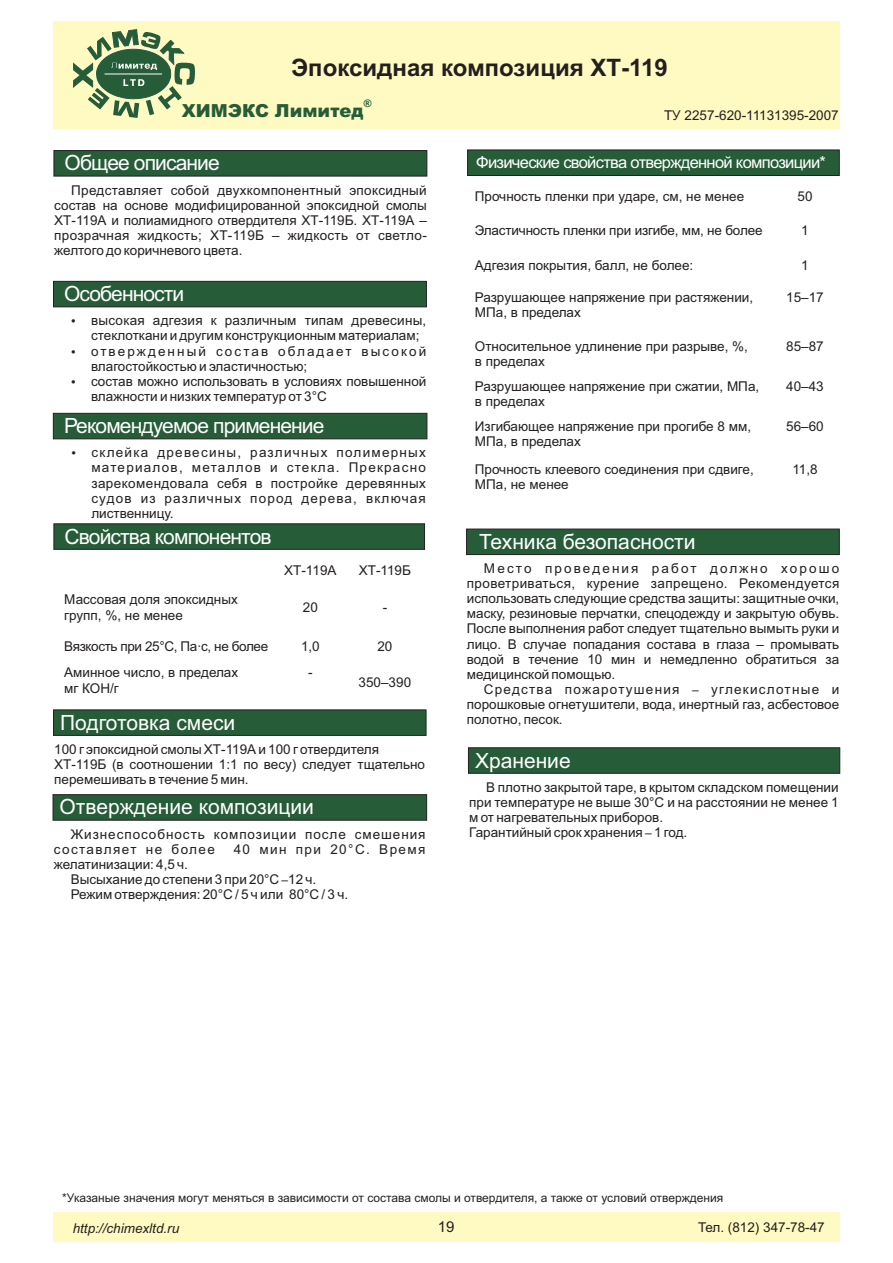
<style>
.page{position:relative;width:893px;height:1263px;background:#fff}
.page>*{position:absolute;margin:0;border:0;box-sizing:border-box;transform-origin:0 0}
.t1{font:700 24px "Arial";color:#231f20}
.t2{font:21px "Arial";letter-spacing:-.03em;color:#fff}
.t3{font:21px "Arial";color:#fff}
.t4{font:900 18px "Arial";color:#275c39}
.t5{font:16.5px "Arial";letter-spacing:-.04em;color:#fff}
.t6{font:15px "Arial";color:#231f20}
.t7{font:13.5px/15.1px "Arial";color:#231f20}
.t8{font:13.5px/15.1px "Arial";letter-spacing:.12em;color:#231f20}
.t9{font:13.5px/15.1px "Arial";letter-spacing:.07em;color:#231f20}
.t10{font:13.5px "Arial";letter-spacing:-.03em;color:#231f20}
.t11{font:italic 13.5px "Arial";color:#231f20}
.t12{font:13.5px "Arial";letter-spacing:.105em;color:#231f20}
.t13{font:12px "Arial";color:#231f20}
.t14{font:900 10.5px "Arial";color:#275c39}
.s1{font-size:12px}
</style>
<div class="page">
<div style="left:53px;top:21px;width:787px;height:108px;background:#fffac1"></div>
<svg style="left:53px;top:150px;width:375px;height:27px;background:#2a5a3a"></svg>
<svg style="left:52px;top:412px;width:376px;height:28px;background:#336143"></svg>
<svg style="left:53px;top:523px;width:372px;height:27px;background:#29593a"></svg>
<svg style="left:52px;top:794px;width:375px;height:27px;background:#295939"></svg>
<svg style="left:53px;top:709px;width:374px;height:27px;background:#295939"></svg>
<svg style="left:468px;top:747px;width:373px;height:27px;background:#295939"></svg>
<svg style="left:53px;top:280px;width:374px;height:28px;background:#326042"></svg>
<svg style="left:467px;top:149px;width:373px;height:27px;background:#2a593a"></svg>
<svg style="left:466px;top:528px;width:374px;height:27px;background:#2b5a3b"></svg>
<div style="left:53px;top:1212px;width:787px;height:30px;background:#fffac1"></div>
<svg style="left:73px;top:28px;width:122px;height:90px"></svg>
<h1 class="t1" style="left:291px;top:59px;width:378px">Эпоксидная композиция ХТ-119</h1>
<p class="t14" style="left:363px;top:99px;width:10px">®</p>
<h3 class="t4" style="left:182px;top:104px;width:183px">ХИМЭКС Лимитед</h3>
<h2 class="t2" style="left:65px;top:155px;width:157px">Общее описание</h2>
<p class="t7" style="left:54px;top:184px;width:374px;text-align:justify;text-indent:17px">Представляет собой двухкомпонентный эпоксидный состав на основе модифицированной эпоксидной смолы ХТ-119А и полиамидного отвердителя ХТ-119Б. ХТ-119А – прозрачная жидкость; ХТ-119Б – жидкость от светло&shy;желтого до коричневого цвета.</p>
<h2 class="t2" style="left:64px;top:286px;width:122px">Особенности</h2>
<p class="t7" style="left:91px;top:314px;width:337px;text-indent:-20px">• высокая адгезия к различным типам древесины, стеклоткани и другим конструкционным материалам;</p>
<p class="t8" style="left:91px;top:344px;width:337px;text-indent:-20px">• отвержденный состав обладает высокой влагостойкостью и эластичностью;</p>
<p class="t7" style="left:91px;top:375px;width:337px;text-indent:-20px">• состав можно использовать в условиях повышенной влажности и низких температур от 3°С</p>
<h2 class="t2" style="left:64px;top:418px;width:262px">Рекомендуемое применение</h2>
<p class="t7" style="left:91px;top:446px;width:336px;text-align:justify;text-indent:-20px">• склейка древесины, различных полимерных материалов, металлов и стекла. Прекрасно зарекомендовала себя в постройке деревянных судов из различных пород дерева, включая лиственницу.</p>
<p class="t7" style="left:664px;top:109px;width:176px">ТУ 2257-620-11131395-2007</p>
<p class="t5" style="left:476px;top:156px;width:351px">Физические свойства отвержденной композиции*</p>
<p class="t7" style="left:475px;top:190px;width:271px">Прочность пленки при ударе, см, не менее</p>
<p class="t7" style="left:797px;top:190px;width:17px">50</p>
<p class="t7" style="left:475px;top:224px;width:289px">Эластичность пленки при изгибе, мм, не более</p>
<p class="t7" style="left:801px;top:224px;width:9px">1</p>
<p class="t7" style="left:475px;top:259px;width:220px">Адгезия покрытия, балл, не более:</p>
<p class="t7" style="left:801px;top:259px;width:9px">1</p>
<p class="t7" style="left:475px;top:291px;width:280px">Разрушающее напряжение при растяжении,<br>МПа, в пределах</p>
<p class="t7" style="left:786px;top:291px;width:39px">15–17</p>
<p class="t7" style="left:475px;top:339px;width:275px">Относительное удлинение при разрыве, %, в пределах</p>
<p class="t7" style="left:786px;top:339px;width:39px">85–87</p>
<p class="t7" style="left:475px;top:380px;width:286px">Разрушающее напряжение при сжатии, МПа, в пределах</p>
<p class="t7" style="left:786px;top:380px;width:39px">40–43</p>
<p class="t7" style="left:475px;top:420px;width:278px">Изгибающее напряжение при прогибе 8 мм,<br>МПа, в пределах</p>
<p class="t7" style="left:786px;top:420px;width:39px">56–60</p>
<p class="t7" style="left:475px;top:463px;width:280px">Прочность клеевого соединения при сдвиге,<br>МПа, не менее</p>
<p class="t7" style="left:792px;top:463px;width:27px">11,8</p>
<h2 class="t2" style="left:65px;top:528px;width:209px">Свойства компонентов</h2>
<h2 class="t3" style="left:479px;top:533px;width:218px">Техника безопасности</h2>
<p class="t7" style="left:467px;top:562px;width:374px;text-align:justify;text-indent:17px">Место проведения работ должно хорошо проветриваться, курение запрещено. Рекомендуется использовать следующие средства защиты: защитные очки, маску, резиновые перчатки, спецодежду и закрытую обувь.<br>После выполнения работ следует тщательно вымыть руки и лицо. В случае попадания состава в глаза – промывать водой в течение 10 мин и немедленно обратиться за медицинской помощью.</p>
<p class="t7" style="left:467px;top:683px;width:374px;text-align:justify;text-indent:17px">Средства пожаротушения <span class="s1">–</span> углекислотные и порошковые огнетушители, вода, инертный газ, асбестовое полотно, песок.</p>
<p class="t7" style="left:284px;top:564px;width:54px">ХТ-119А</p>
<p class="t7" style="left:359px;top:564px;width:54px">ХТ-119Б</p>
<p class="t7" style="left:64px;top:593px;width:175px">Массовая доля эпоксидных групп, %, не менее</p>
<p class="t7" style="left:303px;top:601px;width:17px">20</p>
<p class="t7" style="left:383px;top:601px;width:6px">-</p>
<p class="t10" style="left:64px;top:642px;width:205px">Вязкость при 25°С, Па·с, не более</p>
<p class="t7" style="left:301px;top:640px;width:20px">1,0</p>
<p class="t7" style="left:377px;top:640px;width:17px">20</p>
<p class="t7" style="left:64px;top:666px;width:175px">Аминное число, в пределах мг КОН/г</p>
<p class="t7" style="left:308px;top:666px;width:6px">-</p>
<p class="t7" style="left:359px;top:676px;width:54px">350–390</p>
<h2 class="t3" style="left:60px;top:714px;width:177px">Подготовка смеси</h2>
<p class="t7" style="left:54px;top:743px;width:372px">100 г эпоксидной смолы ХТ-119А и 100 г отвердителя<br>ХТ-119Б (в соотношении 1:1 по весу) следует тщательно перемешивать в течение 5 мин.</p>
<h2 class="t3" style="left:475px;top:752px;width:97px">Хранение</h2>
<p class="t7" style="left:469px;top:781px;width:371px;text-indent:17px">В плотно закрытой таре, в крытом складском помещении при температуре не выше 30°С и на расстоянии не менее 1 м от нагревательных приборов.<br>Гарантийный срок хранения <span class="s1">–</span> 1 год.</p>
<h2 class="t3" style="left:60px;top:799px;width:256px">Отверждение композиции</h2>
<p class="t9" style="left:54px;top:828px;width:373px;text-indent:17px">Жизнеспособность композиции после смешения составляет не более</p>
<p class="t12" style="left:234px;top:844px;width:193px">40 мин при 20°С. Время</p>
<p class="t7" style="left:71px;top:858px;width:279px;text-indent:-17px">желатинизации: 4,5 ч.<br>Высыхание до степени 3 при 20°С <span class="s1">–</span>12 ч.<br>Режим отверждения: 20°С / 5 ч или 80°С / 3 ч.</p>
<p class="t13" style="left:62px;top:1193px;width:662px">*Указаные значения могут меняться в зависимости от состава смолы и отвердителя, а также от условий отверждения</p>
<p class="t6" style="left:438px;top:1221px;width:18px">19</p>
<p class="t11" style="left:73px;top:1223px;width:108px">http://chimexltd.ru</p>
<p class="t7" style="left:698px;top:1221px;width:128px">Тел. (812) 347-78-47</p>
</div>
